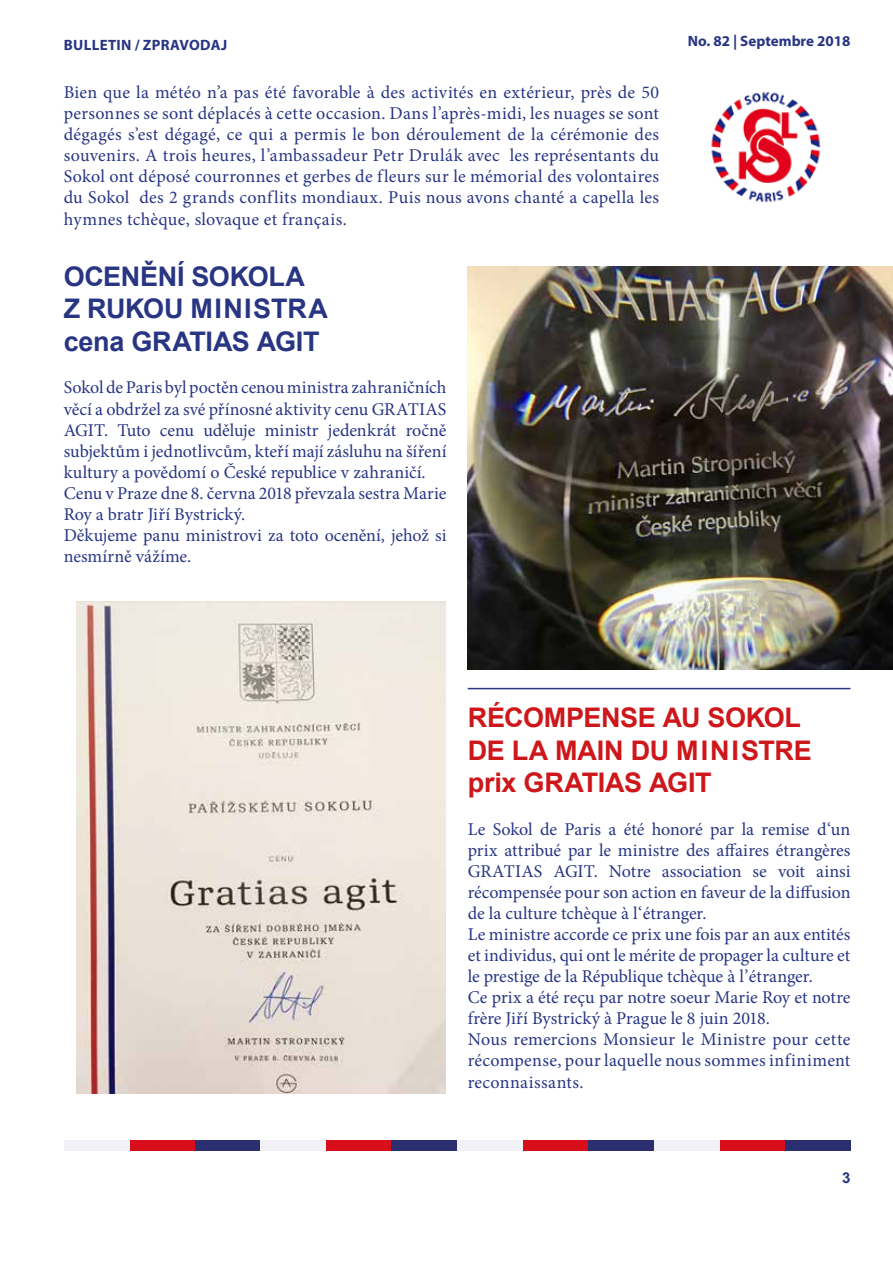
<style>
.page{position:relative;width:893px;height:1263px;background:#fff}
.page>*{position:absolute;margin:0;border:0;box-sizing:border-box;transform-origin:0 0}
.t1{font:700 27px/32.4px "Arial";letter-spacing:-.01em;color:#cd171a}
.t2{font:700 27px/32.4px "Arial";letter-spacing:-.01em;color:#283583}
.t3{font:18px/21.1px "Minion Pro";color:#283583}
.t4{font:700 15px "Myriad Pro";letter-spacing:.005em;color:#283583}
.t5{font:700 15px "Arial";color:#283583}
</style>
<div class="page">
<img style="left:468px;top:266px;width:425px;height:403px">
<img style="left:77px;top:602px;width:368px;height:492px">
<hr style="left:468px;top:688px;width:382px;height:1px;background:#283583">
<div style="left:129px;top:1140px;width:66px;height:11px;background:#d80f1b"></div>
<div style="left:64px;top:1140px;width:65px;height:11px;background:#f2f1f5"></div>
<div style="left:195px;top:1140px;width:65px;height:11px;background:#2b2e6f"></div>
<div style="left:326px;top:1140px;width:66px;height:11px;background:#d80f1b"></div>
<div style="left:260px;top:1140px;width:66px;height:11px;background:#f2f1f5"></div>
<div style="left:392px;top:1140px;width:65px;height:11px;background:#2b2e6f"></div>
<div style="left:523px;top:1140px;width:65px;height:11px;background:#d80f1b"></div>
<div style="left:457px;top:1140px;width:66px;height:11px;background:#f2f1f5"></div>
<div style="left:588px;top:1140px;width:66px;height:11px;background:#2b2e6f"></div>
<div style="left:719px;top:1140px;width:66px;height:11px;background:#d80f1b"></div>
<div style="left:654px;top:1140px;width:65px;height:11px;background:#f2f1f5"></div>
<div style="left:785px;top:1140px;width:65px;height:11px;background:#2b2e6f"></div>
<img style="left:711px;top:91px;width:110px;height:112px">
<p class="t4" style="left:64px;top:36px;width:165px">BULLETIN / ZPRAVODAJ</p>
<p class="t4" style="left:688px;top:31px;width:164px">No. 82 | Septembre 2018</p>
<p class="t3" style="left:64px;top:82px;width:597px;text-align:justify">Bien que la météo n’a pas été favorable à des activités en extérieur, près de 50 personnes se sont déplacés à cette occasion. Dans l’après-midi, les nuages se sont dégagés s’est dégagé, ce qui a permis le bon déroulement de la cérémonie des souvenirs. A trois heures, l’ambassadeur Petr Drulák avec les représentants du Sokol ont déposé courronnes et gerbes de fleurs sur le mémorial des volontaires du Sokol des 2 grands conflits mondiaux. Puis nous avons chanté a capella les hymnes tchèque, slovaque et français.</p>
<h1 class="t2" style="left:64px;top:261px;width:266px">OCENĚNÍ SOKOLA<br>Z RUKOU MINISTRA cena GRATIAS AGIT</h1>
<p class="t3" style="left:64px;top:377px;width:384px">Sokol de Paris byl poctěn cenou ministra zahraničních věcí a obdržel za své přínosné aktivity cenu GRATIAS AGIT. Tuto cenu uděluje ministr jedenkrát ročně subjektům i jednotlivcům, kteří mají zásluhu na šíření kultury a povědomí o České republice v zahraničí.<br>Cenu v Praze dne 8. června 2018 převzala sestra Marie Roy a bratr Jiří Bystrický.<br>Děkujeme panu ministrovi za toto ocenění, jehož si nesmírně vážíme.</p>
<h1 class="t1" style="left:468px;top:703px;width:346px">RÉCOMPENSE AU SOKOL<br>DE LA MAIN DU MINISTRE prix GRATIAS AGIT</h1>
<p class="t3" style="left:468px;top:819px;width:384px">Le Sokol de Paris a été honoré par la remise d‘un prix attribué par le ministre des affaires étrangères GRATIAS AGIT. Notre association se voit ainsi récompensée pour son action en faveur de la diffusion de la culture tchèque à l‘étranger.<br>Le ministre accorde ce prix une fois par an aux entités et individus, qui ont le mérite de propager la culture et le prestige de la République tchèque à l’étranger.<br>Ce prix a été reçu par notre soeur Marie Roy et notre frère Jiří Bystrický à Prague le 8 juin 2018.<br>Nous remercions Monsieur le Ministre pour cette récompense, pour laquelle nous sommes infiniment reconnaissants.</p>
<p class="t5" style="left:842px;top:1168px;width:10px">3</p>
</div>
